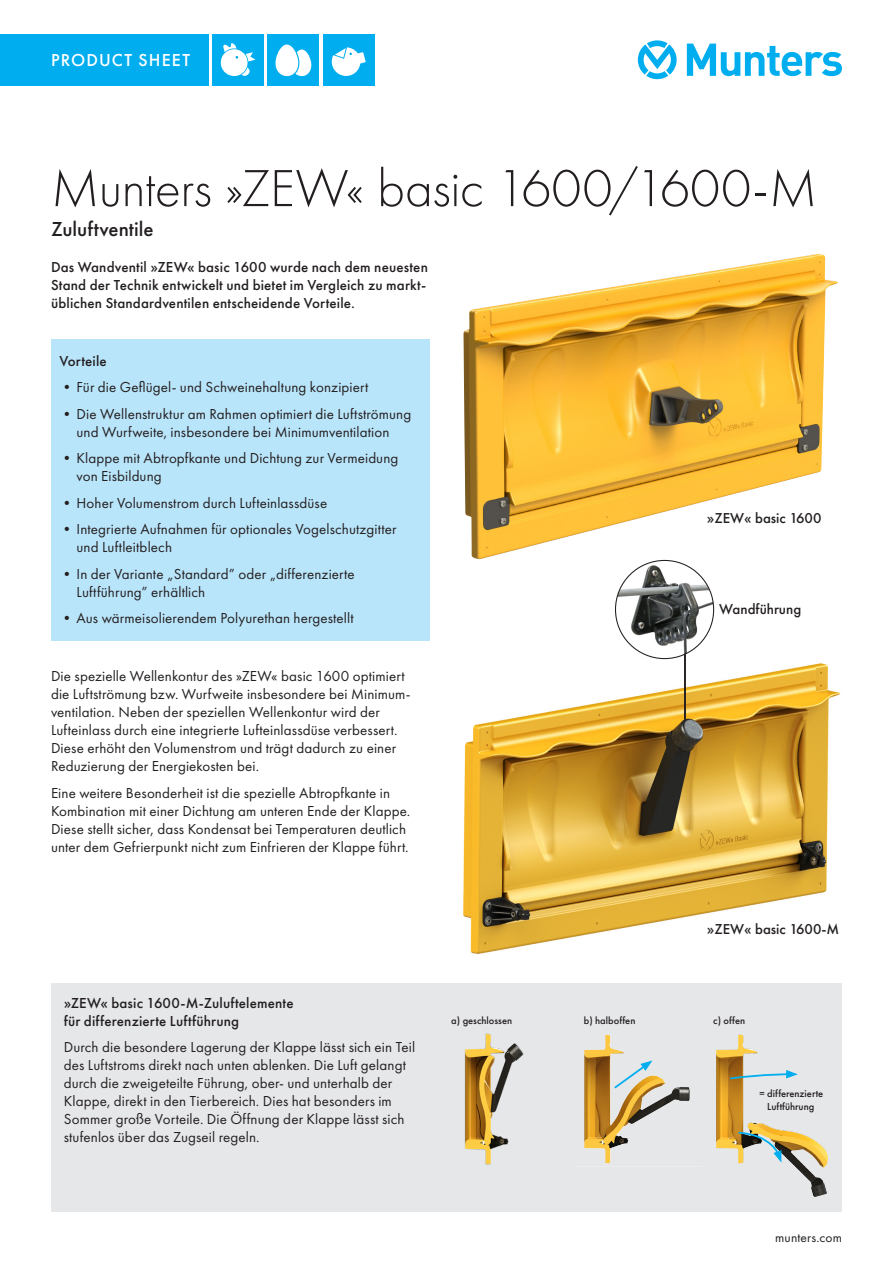
<style>
.page{position:relative;width:893px;height:1263px;background:#fff}
.page>*{position:absolute;margin:0;border:0;box-sizing:border-box;transform-origin:0 0}
.Heading_1{font:54px "Futura PT Light";letter-spacing:-.01em;color:#231f20}
.Subheading_1{font:21px "Futura PT Medium";color:#231f20}
.t1{font:18px "Futura PT Medium";letter-spacing:.065em;color:#fff}
.Bodytext{font:15px/18px "Futura PT";letter-spacing:.01em;color:#231f20}
.Intro{font:15px/18px "Futura PT Medium";letter-spacing:.01em;color:#231f20;text-align:justify}
.Subheading_2{font:15px/18px "Futura PT Medium";letter-spacing:.01em;color:#231f20}
.Picture_caption{font:14.85px "Futura PT Medium";color:#231f20}
.t2{font:13.5px "Futura PT";letter-spacing:.01em;color:#231f20}
.Picture_caption-2{font:10.5px/12.6px "Futura PT Medium";color:#231f20;text-align:center}
</style>
<div class="page">
<div style="left:323px;top:34px;width:51px;height:51px;background:#00aeef"></div>
<svg style="left:332px;top:47px;width:34px;height:29px"></svg>
<div style="left:0;top:34px;width:208px;height:51px;background:#00aeef"></div>
<svg style="left:687px;top:44px;width:155px;height:32px"></svg>
<svg style="left:638px;top:40px;width:39px;height:39px"></svg>
<div style="left:213px;top:34px;width:51px;height:51px;background:#00aeef"></div>
<svg style="left:220px;top:43px;width:35px;height:33px"></svg>
<div style="left:268px;top:34px;width:51px;height:51px;background:#00aeef"></div>
<svg style="left:275px;top:45px;width:37px;height:31px"></svg>
<div style="left:51px;top:984px;width:791px;height:228px;background:#e6e7e9"></div>
<div style="left:51px;top:339px;width:378px;height:301px;background:#b9e5fa"></div>
<img style="left:463px;top:254px;width:375px;height:305px">
<img style="left:716px;top:1034px;width:112px;height:163px">
<img style="left:465px;top:1033px;width:59px;height:132px">
<img style="left:584px;top:1035px;width:106px;height:129px">
<svg style="left:612px;top:1060px;width:40px;height:30px"></svg>
<svg style="left:736px;top:1131px;width:45px;height:31px"></svg>
<svg style="left:728px;top:1070px;width:70px;height:10px"></svg>
<img style="left:463px;top:654px;width:377px;height:300px">
<img style="left:615px;top:560px;width:99px;height:99px;border-radius:49px">
<hr style="left:684px;top:654px;width:2px;height:66px;background:#231f20">
<p class="t1" style="left:51px;top:49px;width:140px">PRODUCT SHEET</p>
<p class="Heading_1" style="left:51px;top:157px;width:768px">Munters »ZEW« basic 1600/1600-M</p>
<p class="Subheading_1" style="left:51px;top:217px;width:104px">Zuluftventile</p>
<p class="Intro" style="left:51px;top:258px;width:378px">Das Wandventil »ZEW« basic 1600 wurde nach dem neuesten Stand der Technik entwickelt und bietet im Vergleich zu markt&shy;üblichen Standardventilen entscheidende Vorteile.</p>
<p class="Subheading_2" style="left:60px;top:352px;width:49px">Vorteile</p>
<p class="Bodytext" style="left:60px;top:378px;width:310px">•Für die Geflügel- und Schweinehaltung konzipiert</p>
<p class="Bodytext" style="left:60px;top:405px;width:353px;text-align:center">•Die Wellenstruktur am Rahmen optimiert die Luftströmung und Wurfweite, insbesondere bei Minimumventilation</p>
<p class="Bodytext" style="left:77px;top:449px;width:323px;text-indent:-17px">•Klappe mit Abtropfkante und Dichtung zur Vermeidung von Eisbildung</p>
<p class="Bodytext" style="left:60px;top:494px;width:269px">•Hoher Volumenstrom durch Lufteinlassdüse</p>
<p class="Bodytext" style="left:77px;top:520px;width:322px;text-indent:-17px">•Integrierte Aufnahmen für optionales Vogelschutzgitter und Luftleitblech</p>
<p class="Bodytext" style="left:77px;top:565px;width:280px;text-indent:-17px">•In der Variante „Standard” oder „differenzierte<br>Luftführung” erhältlich</p>
<p class="Bodytext" style="left:60px;top:609px;width:296px">•Aus wärmeisolierendem Polyurethan hergestellt</p>
<p class="Bodytext" style="left:51px;top:667px;width:359px">Die spezielle Wellenkontur des »ZEW« basic 1600 optimiert die Luftströmung bzw. Wurfweite insbesondere bei Minimum&shy;ventilation. Neben der speziellen Wellenkontur wird der Lufteinlass durch eine integrierte Lufteinlassdüse verbessert.<br>Diese erhöht den Volumenstrom und trägt dadurch zu einer Reduzierung der Energiekosten bei.</p>
<p class="Bodytext" style="left:51px;top:784px;width:361px">Eine weitere Besonderheit ist die spezielle Abtropfkante in Kombination mit einer Dichtung am unteren Ende der Klappe.<br>Diese stellt sicher, dass Kondensat bei Temperaturen deutlich unter dem Gefrierpunkt nicht zum Einfrieren der Klappe führt.</p>
<p class="Subheading_2" style="left:64px;top:993px;width:231px">»ZEW« basic 1600-M-Zuluftelemente für differenzierte Luftführung</p>
<p class="Bodytext" style="left:64px;top:1038px;width:353px">Durch die besondere Lagerung der Klappe lässt sich ein Teil des Luftstroms direkt nach unten ablenken. Die Luft gelangt durch die zweigeteilte Führung, ober- und unterhalb der Klappe, direkt in den Tierbereich. Dies hat besonders im Sommer große Vorteile. Die Öffnung der Klappe lässt sich stufenlos über das Zugseil regeln.</p>
<p class="Picture_caption" style="left:707px;top:509px;width:116px">»ZEW« basic 1600</p>
<p class="Picture_caption" style="left:719px;top:600px;width:84px">Wandführung</p>
<p class="Picture_caption" style="left:707px;top:920px;width:134px">»ZEW« basic 1600-M</p>
<p class="Picture_caption-2" style="left:451px;top:1014px;width:62px">a) geschlossen</p>
<p class="Picture_caption-2" style="left:584px;top:1014px;width:53px">b) halboffen</p>
<p class="Picture_caption-2" style="left:713px;top:1014px;width:33px">c) offen</p>
<p class="Picture_caption-2" style="left:760px;top:1087px;width:65px">= differenzierte<br>Luftführung</p>
<p class="t2" style="left:775px;top:1229px;width:68px">munters.com</p>
</div>
